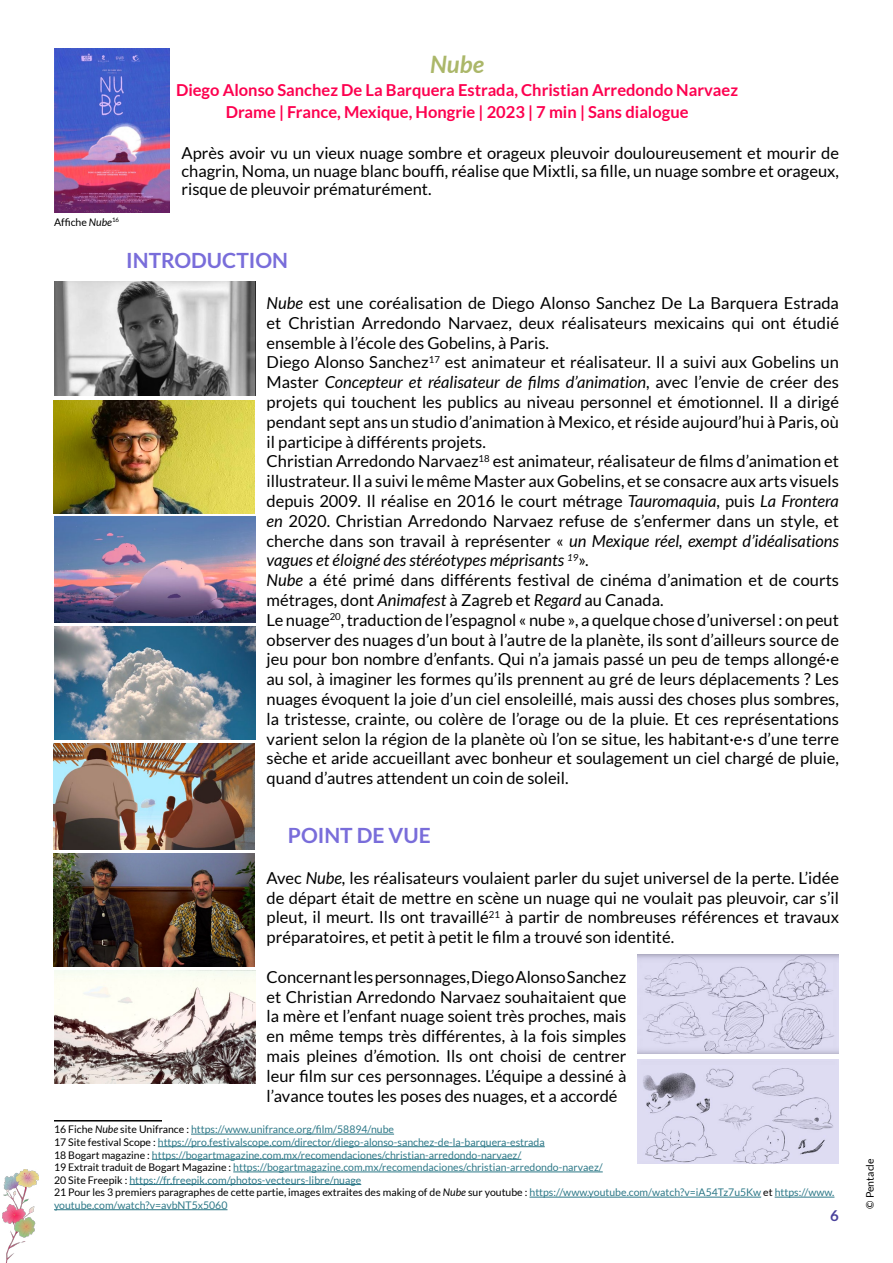
<style>
.page{position:relative;width:893px;height:1263px;background:#fff}
.page>*{position:absolute;margin:0;border:0;box-sizing:border-box;transform-origin:0 0}
.t1{font:italic 700 24px "Lato";color:#abb769}
.t2{font:700 21px "Lato";color:#796dda}
.t3{font:16.5px/19.8px "Lato";color:#000;text-align:justify}
.t4{font:700 16.5px/22.5px "Lato";color:#fd004f;text-align:center}
.t5{font:700 15px "Lato";color:#49419b}
.t6{font:10.5px/12.6px "Lato";color:#2e7988}
.t7{font:10.5px "Lato";color:#000}
.s1{font-style:italic}
.s2{color:#000}
.s3{font-style:italic;color:#000}
</style>
<div class="page">
<img style="left:2px;top:1169px;width:36px;height:94px">
<hr style="left:54px;top:1120px;width:108px;height:1px;background:#000">
<hr style="left:191px;top:1134px;width:203px;height:1px;background:#2e7988">
<hr style="left:158px;top:1146px;width:387px;height:1px;background:#2e7988">
<hr style="left:152px;top:1159px;width:369px;height:1px;background:#2e7988">
<hr style="left:233px;top:1171px;width:370px;height:1px;background:#2e7988">
<hr style="left:129px;top:1184px;width:232px;height:1px;background:#2e7988">
<hr style="left:529px;top:1197px;width:232px;height:1px;background:#2e7988">
<hr style="left:775px;top:1197px;width:59px;height:1px;background:#2e7988">
<hr style="left:54px;top:1209px;width:173px;height:1px;background:#2e7988">
<img style="left:54px;top:49px;width:116px;height:163px">
<img style="left:54px;top:282px;width:201px;height:113px">
<img style="left:53px;top:400px;width:202px;height:113px">
<img style="left:54px;top:517px;width:201px;height:105px">
<img style="left:54px;top:626px;width:201px;height:113px">
<img style="left:53px;top:744px;width:202px;height:105px">
<img style="left:53px;top:853px;width:202px;height:113px">
<img style="left:54px;top:970px;width:201px;height:114px">
<img style="left:637px;top:955px;width:202px;height:99px">
<img style="left:637px;top:1060px;width:202px;height:103px">
<p class="t7" style="left:54px;top:216px;width:67px">Affiche <span class="s1">Nube</span><sup>16</sup></p>
<h1 class="t1" style="left:430px;top:51px;width:55px">Nube</h1>
<p class="t4" style="left:176px;top:78px;width:564px">Diego Alonso Sanchez De La Barquera Estrada, Christian Arredondo Narvaez<br>Drame | France, Mexique, Hongrie | 2023 | 7 min | Sans dialogue</p>
<p class="t3" style="left:182px;top:144px;width:659px;line-height:18.1px">Après avoir vu un vieux nuage sombre et orageux pleuvoir douloureusement et mourir de chagrin, Noma, un nuage blanc bouffi, réalise que Mixtli, sa fille, un nuage sombre et orageux, risque de pleuvoir prématurément.</p>
<p class="t2" style="left:126px;top:248px;width:163px">INTRODUCTION</p>
<p class="t3" style="left:267px;top:293px;width:574px;text-align:left"><span class="s1">Nube</span> est une coréalisation de Diego Alonso Sanchez De La Barquera Estrada et Christian Arredondo Narvaez, deux réalisateurs mexicains qui ont étudié ensemble à l’école des Gobelins, à Paris.<br>Diego Alonso Sanchez<sup>17</sup> est animateur et réalisateur. Il a suivi aux Gobelins un Master <span class="s1">Concepteur et réalisateur de films d’animation</span>, avec l’envie de créer des projets qui touchent les publics au niveau personnel et émotionnel. Il a dirigé pendant sept ans un studio d’animation à Mexico, et réside aujourd’hui à Paris, où il participe à différents projets.<br>Christian Arredondo Narvaez<sup>18</sup> est animateur, réalisateur de films d’animation et illustrateur. Il a suivi le même Master aux Gobelins, et se consacre aux arts visuels depuis 2009. Il réalise en 2016 le court métrage <span class="s1">Tauromaquia</span>, puis <span class="s1">La Frontera en</span> 2020. Christian Arredondo Narvaez refuse de s’enfermer dans un style, et cherche dans son travail à représenter « <span class="s1">un Mexique réel, exempt d’idéalisations vagues et éloigné des stéréotypes méprisants</span> <sup>19</sup>».<br><span class="s1">Nube</span> a été primé dans différents festival de cinéma d’animation et de courts métrages, dont <span class="s1">Animafest</span> à Zagreb et <span class="s1">Regard</span> au Canada.<br>Le nuage<sup>20</sup>, traduction de l’espagnol « nube »<span class="s1">,</span> a quelque chose d’universel : on peut observer des nuages d’un bout à l’autre de la planète, ils sont d’ailleurs source de jeu pour bon nombre d’enfants. Qui n’a jamais passé un peu de temps allongé·e au sol, à imaginer les formes qu’ils prennent au gré de leurs déplacements ? Les nuages évoquent la joie d’un ciel ensoleillé, mais aussi des choses plus sombres, la tristesse, crainte, ou colère de l’orage ou de la pluie. Et ces représentations varient selon la région de la planète où l’on se situe, les habitant·e·s d’une terre sèche et aride accueillant avec bonheur et soulagement un ciel chargé de pluie, quand d’autres attendent un coin de soleil.</p>
<p class="t2" style="left:288px;top:823px;width:144px">POINT DE VUE</p>
<p class="t3" style="left:267px;top:868px;width:574px">Avec <span class="s1">Nube,</span> les réalisateurs voulaient parler du sujet universel de la perte. L’idée de départ était de mettre en scène un nuage qui ne voulait pas pleuvoir, car s’il pleut, il meurt. Ils ont travaillé<sup>21</sup> à partir de nombreuses références et travaux préparatoires, et petit à petit le film a trouvé son identité.</p>
<p class="t3" style="left:267px;top:967px;width:361px">Concernant les personnages, Diego Alonso Sanchez et Christian Arredondo Narvaez souhaitaient que la mère et l’enfant nuage soient très proches, mais en même temps très différentes, à la fois simples mais pleines d’émotion. Ils ont choisi de centrer leur film sur ces personnages. L’équipe a dessiné à l’avance toutes les poses des nuages, et a accordé</p>
<p class="t6" style="left:54px;top:1123px;width:782px"><span class="s2">16 Fiche</span> <span class="s3">Nube</span> <span class="s2">site Unifrance :</span> https://www.unifrance.org/film/58894/nube<br><span class="s2">17 Site festival Scope :</span> https://pro.festivalscope.com/director/diego-alonso-sanchez-de-la-barquera-estrada<br><span class="s2">18 Bogart magazine :</span> https://bogartmagazine.com.mx/recomendaciones/christian-arredondo-narvaez/<br><span class="s2">19 Extrait traduit de Bogart Magazine :</span> https://bogartmagazine.com.mx/recomendaciones/christian-arredondo-narvaez/<br><span class="s2">20 Site Freepik :</span> https://fr.freepik.com/photos-vecteurs-libre/nuage<br><span class="s2">21 Pour les 3 premiers paragraphes de cette partie, images extraites des making of de</span> <span class="s3">Nube</span> <span class="s2">sur youtube :</span> https://www.youtube.com/watch?v=iA54Tz7u5Kw <span class="s2">et</span> https://www. youtube.com/watch?v=avbNT5x5060</p>
<p class="t5" style="left:830px;top:1207px;width:10px">6</p>
<p class="t7" style="left:864px;top:1209px;width:52px;rotate:-90deg">© Pentacle</p>
</div>
